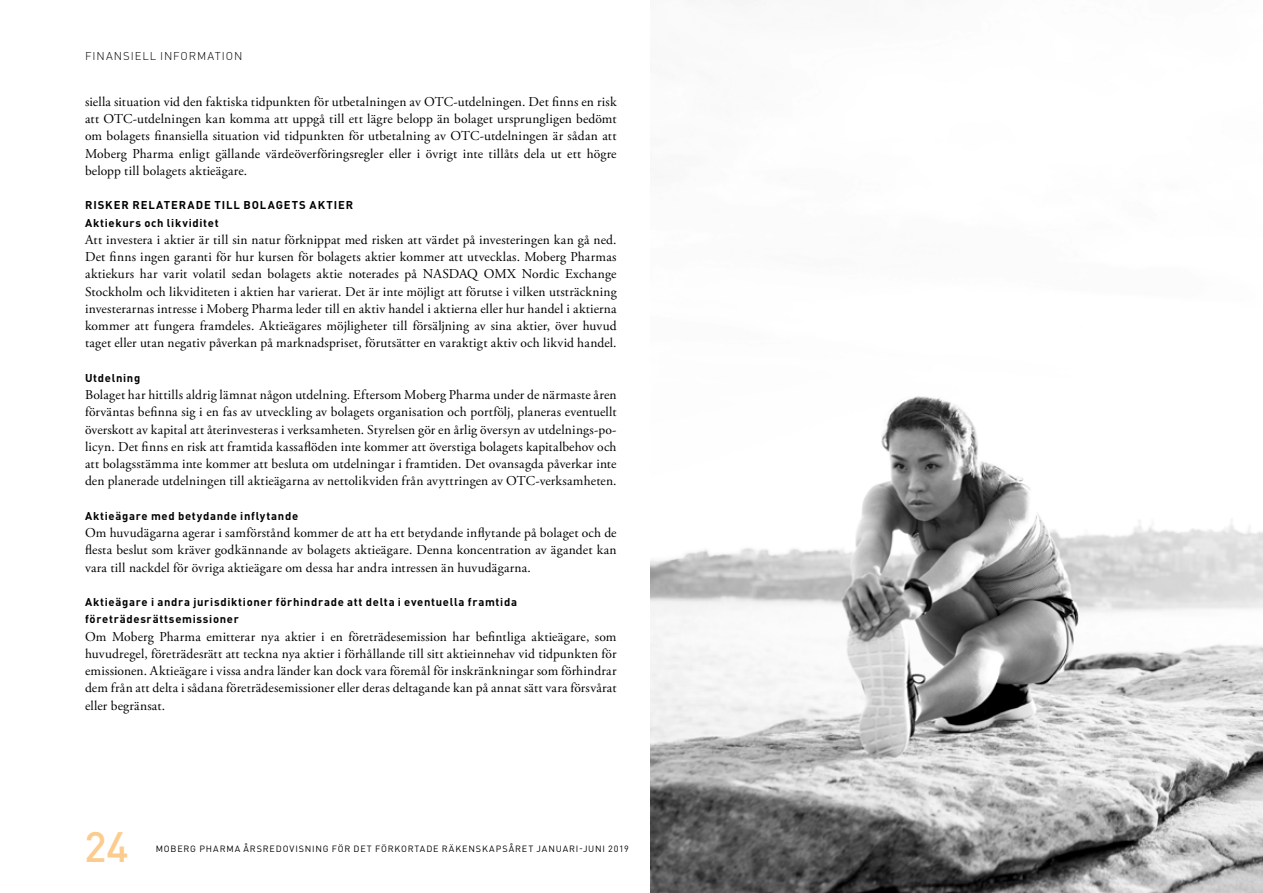
<style>
.page{position:relative;width:1263px;height:893px;background:#fff}
.page>*{position:absolute;margin:0;border:0;box-sizing:border-box;transform-origin:0 0}
.t1{font:500 42px "DIN Pro";color:#fccb8e}
.t2{font:13.5px/17.2px "Adobe Garamond Pro";letter-spacing:.015em;color:#000;text-align:justify}
.t3{font:700 11.25px/17.2px "DIN Pro";letter-spacing:.06em;color:#000}
.t4{font:700 11.25px/17.2px "DIN Pro";letter-spacing:.08em;color:#000}
.t5{font:300 11.25px "DIN Pro";letter-spacing:.08em;color:#000}
.t6{font:9px "DIN Pro";letter-spacing:.09em;color:#000}
</style>
<div class="page">
<img style="left:651px;top:0;width:612px;height:893px">
<p class="t5" style="left:85px;top:48px;width:159px">FINANSIELL INFORMATION</p>
<p class="t2" style="left:85px;top:93px;width:533px">siella situation vid den faktiska tidpunkten för utbetalningen av OTC-utdelningen. Det finns en risk att OTC-utdelningen kan komma att uppgå till ett lägre belopp än bolaget ursprungligen bedömt om bolagets finansiella situation vid tidpunkten för utbetalning av OTC-utdelningen är sådan att Moberg Pharma enligt gällande värdeöverföringsregler eller i övrigt inte tillåts dela ut ett högre belopp till bolagets aktieägare.</p>
<p class="t4" style="left:85px;top:196px;width:270px">RISKER RELATERADE TILL BOLAGETS AKTIER<br>Aktiekurs och likviditet</p>
<p class="t2" style="left:85px;top:231px;width:533px">Att investera i aktier är till sin natur förknippat med risken att värdet på investeringen kan gå ned.<br>Det finns ingen garanti för hur kursen för bolagets aktier kommer att utvecklas. Moberg Pharmas aktiekurs har varit volatil sedan bolagets aktie noterades på NASDAQ OMX Nordic Exchange Stockholm och likviditeten i aktien har varierat. Det är inte möjligt att förutse i vilken utsträckning investerarnas intresse i Moberg Pharma leder till en aktiv handel i aktierna eller hur handel i aktierna kommer att fungera framdeles. Aktieägares möjligheter till försäljning av sina aktier, över huvud taget eller utan negativ påverkan på marknadspriset, förutsätter en varaktigt aktiv och likvid handel.</p>
<p class="t3" style="left:85px;top:369px;width:57px">Utdelning</p>
<p class="t2" style="left:85px;top:387px;width:533px">Bolaget har hittills aldrig lämnat någon utdelning. Eftersom Moberg Pharma under de närmaste åren förväntas befinna sig i en fas av utveckling av bolagets organisation och portfölj, planeras eventuellt överskott av kapital att återinvesteras i verksamheten. Styrelsen gör en årlig översyn av utdelnings-po&shy;licyn. Det finns en risk att framtida kassaflöden inte kommer att överstiga bolagets kapitalbehov och att bolagsstämma inte kommer att besluta om utdelningar i framtiden. Det ovansagda påverkar inte den planerade utdelningen till aktieägarna av nettolikviden från avyttringen av OTC-verksamheten.</p>
<p class="t3" style="left:85px;top:507px;width:215px">Aktieägare med betydande inflytande</p>
<p class="t2" style="left:85px;top:525px;width:533px">Om huvudägarna agerar i samförstånd kommer de att ha ett betydande inflytande på bolaget och de flesta beslut som kräver godkännande av bolagets aktieägare. Denna koncentration av ägandet kan vara till nackdel för övriga aktieägare om dessa har andra intressen än huvudägarna.</p>
<p class="t3" style="left:85px;top:593px;width:433px">Aktieägare i andra jurisdiktioner förhindrade att delta i eventuella framtida företrädesrättsemissioner</p>
<p class="t2" style="left:85px;top:628px;width:533px">Om Moberg Pharma emitterar nya aktier i en företrädesemission har befintliga aktieägare, som huvudregel, företrädesrätt att teckna nya aktier i förhållande till sitt aktieinnehav vid tidpunkten för emissionen. Aktieägare i vissa andra länder kan dock vara föremål för inskränkningar som förhindrar dem från att delta i sådana företrädesemissioner eller deras deltagande kan på annat sätt vara försvårat eller begränsat.</p>
<h1 class="t1" style="left:85px;top:819px;width:45px">24</h1>
<p class="t6" style="left:156px;top:842px;width:474px">MOBERG PHARMA ÅRSREDOVISNING FÖR DET FÖRKORTADE RÄKENSKAPSÅRET JANUARI-JUNI 2019</p>
</div>
